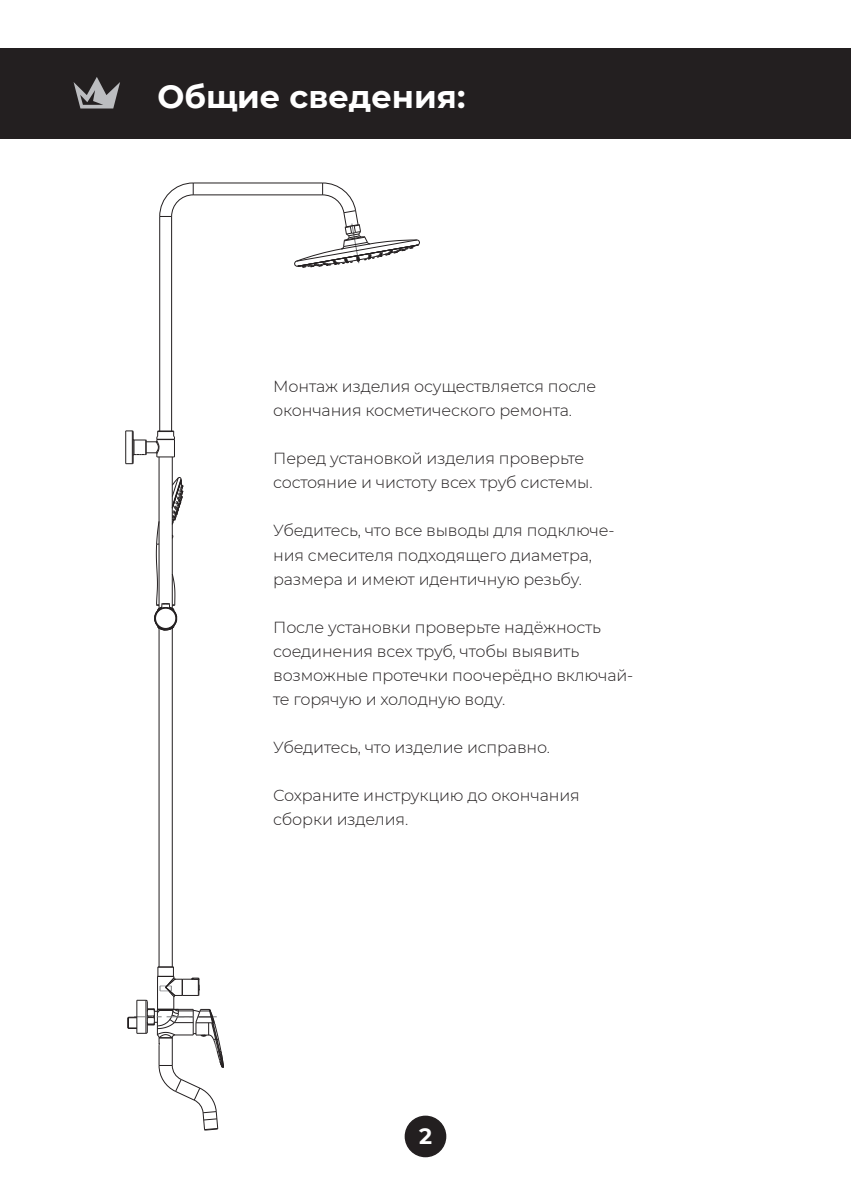
<style>
.page{position:relative;width:851px;height:1191px;background:#fff}
.page>*{position:absolute;margin:0;border:0;box-sizing:border-box;transform-origin:0 0}
.t1{font:700 32px "Montserrat";color:#fff}
.t2{font:700 22px "Montserrat";color:#fff}
.t3{font:300 16px/24px "Montserrat";letter-spacing:-.01em;color:#231f20}
</style>
<div class="page">
<div style="left:0;top:49px;width:850px;height:90px;background:#231f20"></div>
<svg style="left:74px;top:77px;width:46px;height:31px"></svg>
<div style="left:405px;top:1116px;width:40px;height:40px;background:#231f20;border-radius:50%"></div>
<div style="left:404px;top:1115px;width:42px;height:42px;border:1px solid #231f20;border-radius:50%"></div>
<hr style="left:125px;top:431px;width:1px;height:33px;background:#231f20">
<hr style="left:159px;top:628px;width:1px;height:339px;background:#231f20">
<hr style="left:159px;top:457px;width:1px;height:151px;background:#231f20">
<hr style="left:172px;top:628px;width:1px;height:339px;background:#231f20">
<hr style="left:172px;top:457px;width:1px;height:151px;background:#231f20">
<hr style="left:159px;top:216px;width:1px;height:215px;background:#231f20">
<hr style="left:171px;top:216px;width:1px;height:215px;background:#231f20">
<hr style="left:193px;top:194px;width:129px;height:1px;background:#231f20">
<hr style="left:193px;top:183px;width:129px;height:1px;background:#231f20">
<svg style="left:159px;top:182px;width:35px;height:35px"></svg>
<svg style="left:294px;top:182px;width:126px;height:86px"></svg>
<svg style="left:126px;top:430px;width:49px;height:34px"></svg>
<svg style="left:154px;top:477px;width:29px;height:153px"></svg>
<svg style="left:128px;top:966px;width:96px;height:164px"></svg>
<h1 class="t1" style="left:158px;top:73px;width:309px">Общие сведения:</h1>
<p class="t3" style="left:273px;top:374px;width:324px">Монтаж изделия осуществляется после окончания косметического ремонта.</p>
<p class="t3" style="left:273px;top:446px;width:321px">Перед установкой изделия проверьте состояние и чистоту всех труб системы.</p>
<p class="t3" style="left:273px;top:518px;width:343px">Убедитесь, что все выводы для подключе&shy;ния смесителя подходящего диаметра, размера и имеют идентичную резьбу.</p>
<p class="t3" style="left:273px;top:614px;width:361px">После установки проверьте надёжность соединения всех труб, чтобы выявить возможные протечки поочерёдно включай&shy;те горячую и холодную воду.</p>
<p class="t3" style="left:273px;top:734px;width:278px">Убедитесь, что изделие исправно.</p>
<p class="t3" style="left:273px;top:782px;width:308px">Сохраните инструкцию до окончания сборки изделия.</p>
<h2 class="t2" style="left:419px;top:1120px;width:14px">2</h2>
</div>
